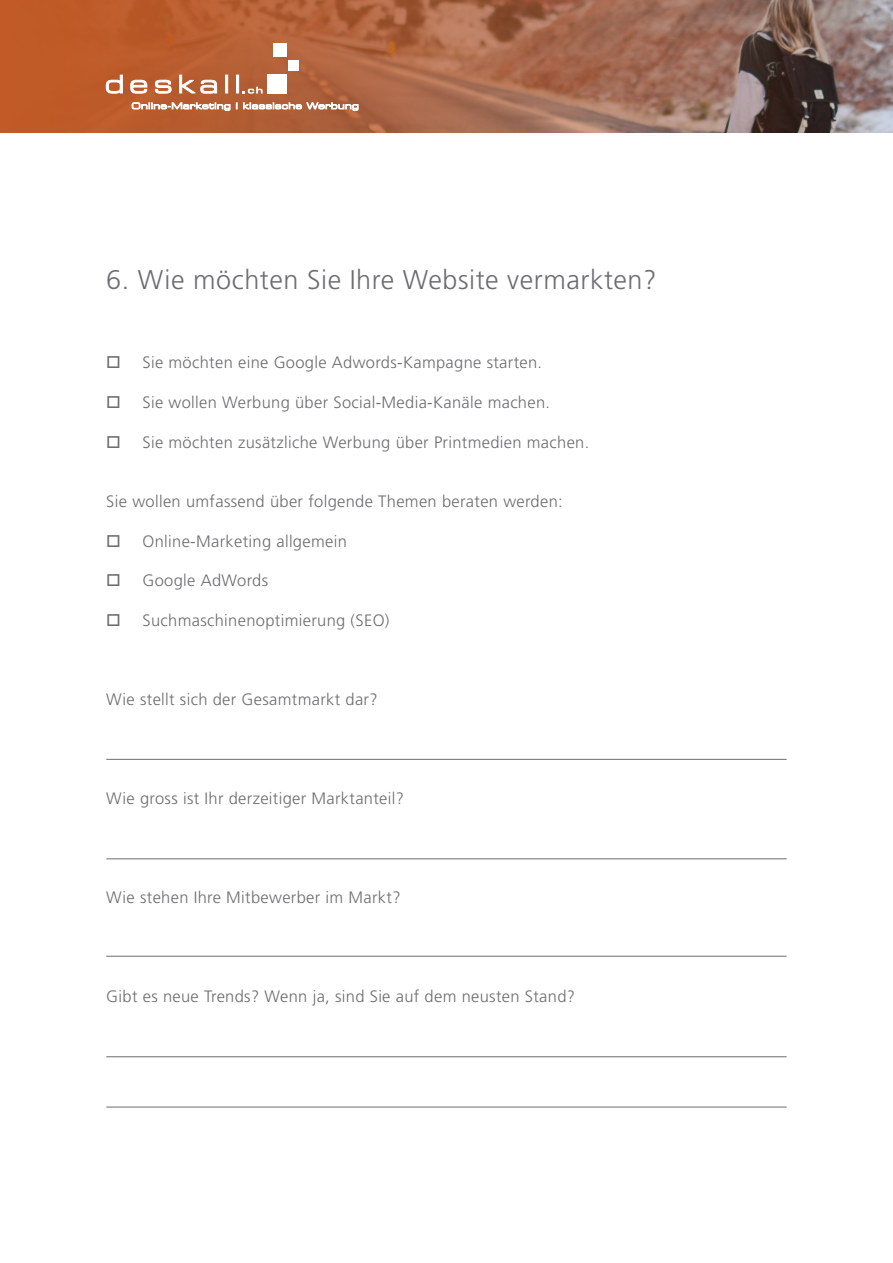
<style>
.page{position:relative;width:893px;height:1263px;background:#fff}
.page>*{position:absolute;margin:0;border:0;box-sizing:border-box;transform-origin:0 0}
.Untertitel{font:300 27px "Frutiger";letter-spacing:.02em;color:#6c6d70}
.Fragen{font:300 16.5px "Frutiger";letter-spacing:.02em;color:#6c6d70}
.Untertitel-2{font:300 16.5px "Frutiger";letter-spacing:.02em;color:#6c6d70}
</style>
<div class="page">
<svg style="left:0;top:0;width:893px;height:133px;background:#a36549"></svg>
<div style="left:273px;top:43px;width:13px;height:14px;background:#fff"></div>
<div style="left:267px;top:74px;width:20px;height:20px;background:#fff"></div>
<div style="left:289px;top:60px;width:10px;height:10px;background:#fff"></div>
<svg style="left:106px;top:74px;width:17px;height:20px"></svg>
<svg style="left:130px;top:79px;width:18px;height:15px"></svg>
<svg style="left:154px;top:79px;width:18px;height:15px"></svg>
<svg style="left:179px;top:74px;width:39px;height:20px"></svg>
<div style="left:225px;top:75px;width:3px;height:18px;background:#fff;border:1px solid #fff"></div>
<hr style="left:236px;top:75px;width:3px;height:18px;background:#fff">
<svg style="left:243px;top:87px;width:20px;height:7px"></svg>
<svg style="left:132px;top:102px;width:98px;height:9px"></svg>
<svg style="left:243px;top:102px;width:116px;height:9px"></svg>
<hr style="left:106px;top:1056px;width:681px;height:1px;background:#6c6d70">
<hr style="left:106px;top:956px;width:681px;height:1px;background:#6c6d70">
<hr style="left:106px;top:858px;width:681px;height:1px;background:#6c6d70">
<hr style="left:106px;top:759px;width:681px;height:1px;background:#6c6d70">
<hr style="left:106px;top:1107px;width:681px;height:1px;background:#6c6d70">
<p class="Untertitel" style="left:106px;top:264px;width:552px">6. Wie möchten Sie Ihre Website vermarkten?</p>
<p class="Untertitel-2" style="left:106px;top:353px;width:437px">□ Sie möchten eine Google Adwords-Kampagne starten.</p>
<p class="Fragen" style="left:106px;top:393px;width:445px">□ Sie wollen Werbung über Social-Media-Kanäle machen.</p>
<p class="Fragen" style="left:106px;top:432px;width:485px">□ Sie möchten zusätzliche Werbung über Printmedien machen.</p>
<p class="Fragen" style="left:106px;top:492px;width:458px">Sie wollen umfassend über folgende Themen beraten werden:</p>
<p class="Fragen" style="left:106px;top:531px;width:242px">□ Online-Marketing allgemein</p>
<p class="Fragen" style="left:106px;top:571px;width:163px">□ Google AdWords</p>
<p class="Fragen" style="left:106px;top:611px;width:285px">□ Suchmaschinenoptimierung (SEO)</p>
<p class="Fragen" style="left:106px;top:690px;width:273px">Wie stellt sich der Gesamtmarkt dar?</p>
<p class="Fragen" style="left:106px;top:789px;width:299px">Wie gross ist Ihr derzeitiger Marktanteil?</p>
<p class="Fragen" style="left:106px;top:888px;width:296px">Wie stehen Ihre Mitbewerber im Markt?</p>
<p class="Fragen" style="left:106px;top:987px;width:470px">Gibt es neue Trends? Wenn ja, sind Sie auf dem neusten Stand?</p>
</div>
